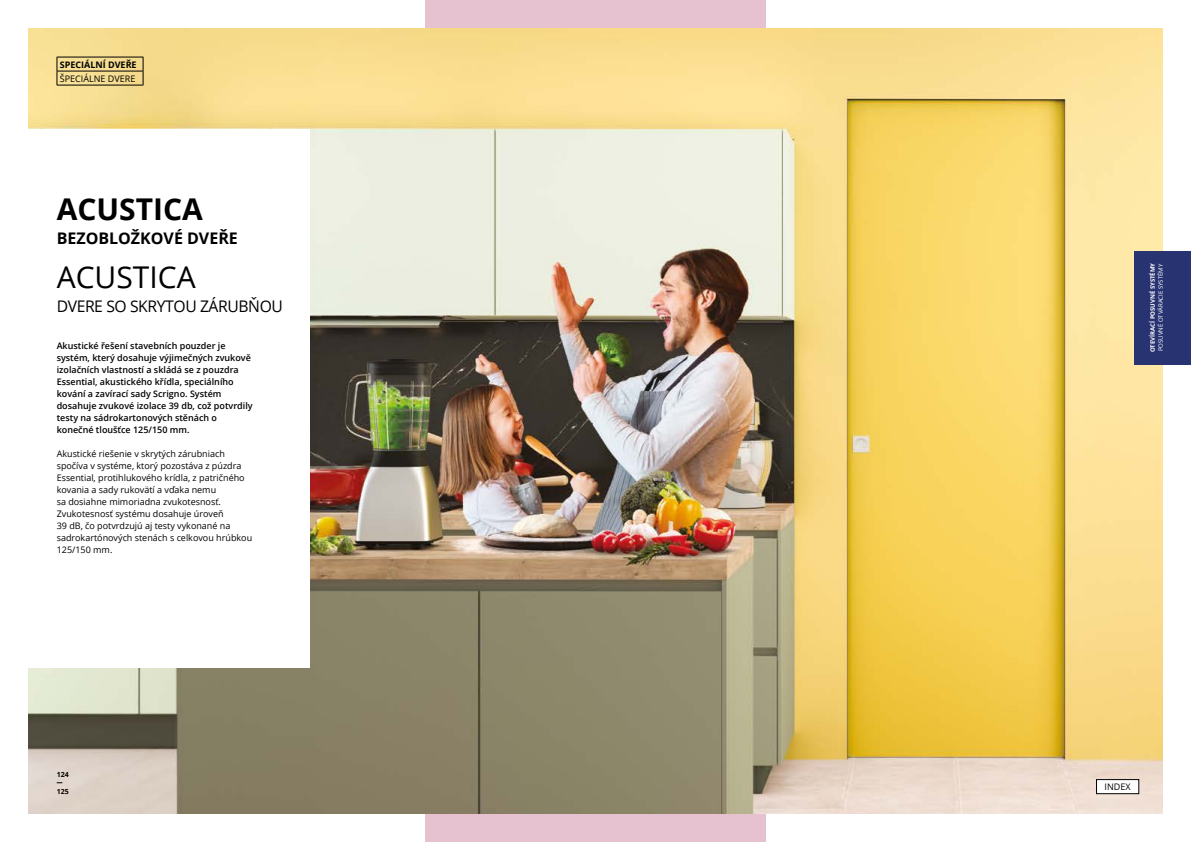
<style>
.page{position:relative;width:1191px;height:842px;background:#fff}
.page>*{position:absolute;margin:0;border:0;box-sizing:border-box;transform-origin:0 0}
.t1{font:700 30px "Open Sans";color:#000}
.t2{font:30px "Open Sans";color:#000}
.t3{font:16px "Open Sans";letter-spacing:-.025em;color:#000}
.t4{font:700 16px "Open Sans";color:#000}
.t5{font:9px/12px "Open Sans";color:#000}
.t6{font:600 9px/12px "Open Sans";color:#000}
.t7{font:700 9px "Open Sans";color:#000}
.t8{font:700 7px "Open Sans";color:#000}
.t9{font:700 6px "Open Sans";color:#fff}
.t10{font:6px "Open Sans";color:#fff}
</style>
<div class="page">
<div style="left:425px;top:0;width:340px;height:842px;background:#e6c1cf"></div>
<img style="left:28px;top:28px;width:1134px;height:786px">
<div style="left:0;top:129px;width:309px;height:539px;background:#fff"></div>
<div style="left:1134px;top:251px;width:57px;height:113px;background:#283371"></div>
<hr style="left:57px;top:57px;width:86px;height:1px;background:#000">
<hr style="left:57px;top:71px;width:86px;height:1px;background:#000">
<svg style="left:57px;top:57px;width:1px;height:28px"></svg>
<svg style="left:143px;top:57px;width:1px;height:28px"></svg>
<hr style="left:57px;top:85px;width:86px;height:1px;background:#000">
<div style="left:1096px;top:779px;width:42px;height:15px;background:#fff"></div>
<div style="left:1096px;top:779px;width:43px;height:15px;border:1px solid #000"></div>
<p class="t7" style="left:60px;top:58px;width:78px">SPECIÁLNÍ DVEŘE</p>
<p class="t5" style="left:60px;top:72px;width:77px">ŠPECIÁLNE DVERE</p>
<h1 class="t1" style="left:57px;top:188px;width:148px">ACUSTICA</h1>
<h2 class="t4" style="left:57px;top:227px;width:183px">BEZOBLOŽKOVÉ DVEŘE</h2>
<h1 class="t2" style="left:57px;top:256px;width:141px">ACUSTICA</h1>
<h2 class="t3" style="left:57px;top:295px;width:228px">DVERE SO SKRYTOU ZÁRUBŇOU</h2>
<p class="t6" style="left:57px;top:339px;width:197px">Akustické řešení stavebních pouzder je systém, který dosahuje výjimečných zvukově izolačních vlastností a skládá se z pouzdra Essential, akustického křídla, speciálního kování a zavírací sady Scrigno. Systém dosahuje zvukové izolace 39 db, což potvrdily testy na sádrokartonových stěnách o konečné tloušťce 125/150 mm.</p>
<p class="t5" style="left:57px;top:447px;width:197px">Akustické riešenie v skrytých zárubniach spočíva v systéme, ktorý pozostáva z púzdra Essential, protihlukového krídla, z patričného kovania a sady rukovätí a vďaka nemu<br>sa dosiahne mimoriadna zvukotesnosť.<br>Zvukotesnosť systému dosahuje úroveň<br>39 dB, čo potvrdzujú aj testy vykonané na sadrokartónových stenách s celkovou hrúbkou 125/150 mm.</p>
<p class="t8" style="left:57px;top:769px;width:13px">124</p>
<p class="t8" style="left:57px;top:786px;width:13px">125</p>
<p class="t9" style="left:1148px;top:352px;width:91px;rotate:-90deg">OTEVÍRACÍ POSUVNÉ SYSTÉMY</p>
<p class="t10" style="left:1156px;top:351px;width:89px;rotate:-90deg">POSUVNÉ OTVÁRACIE SYSTÉMY</p>
<p class="t5" style="left:1104px;top:780px;width:28px">INDEX</p>
</div>
